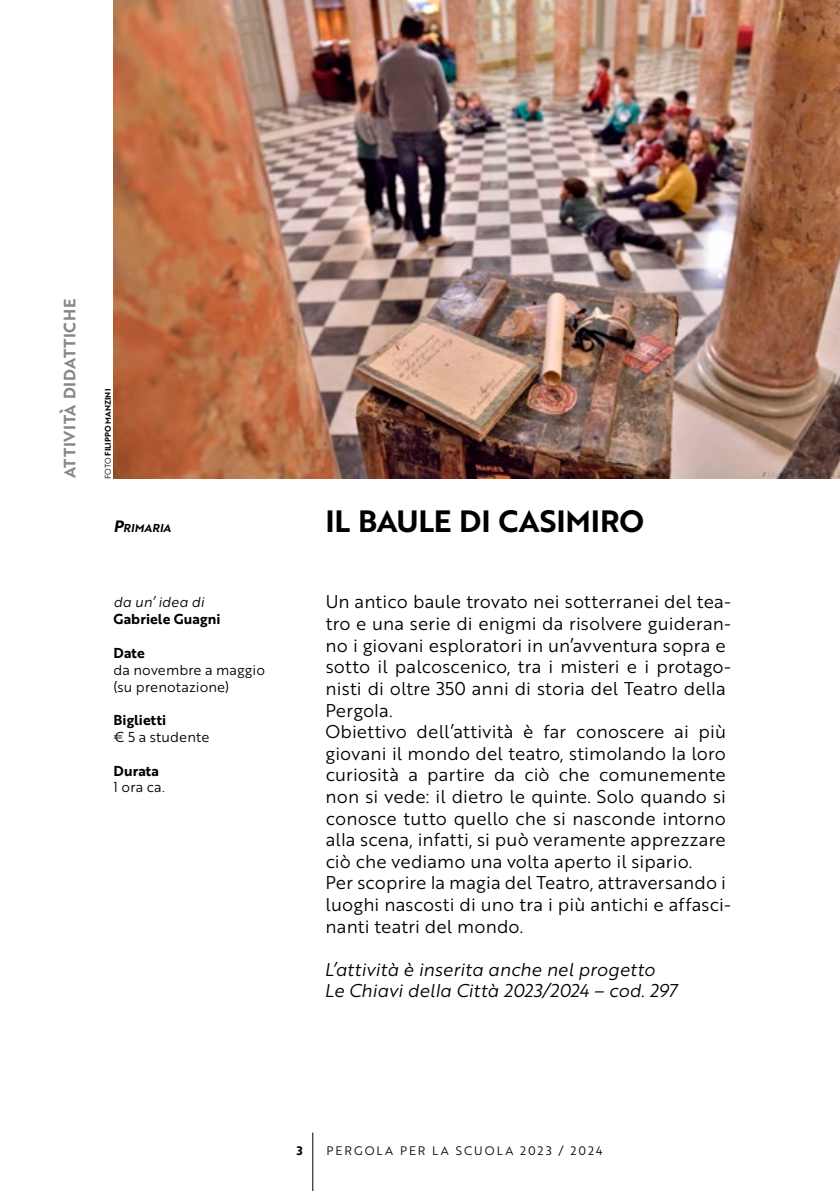
<style>
.page{position:relative;width:840px;height:1191px;background:#fff}
.page>*{position:absolute;margin:0;border:0;box-sizing:border-box;transform-origin:0 0}
.t1{font:30px "Brother 1816 Bold";letter-spacing:-.005em;color:#000}
.t2{font:18px/21.6px "Brother 1816 Book";letter-spacing:.005em;color:#000}
.t3{font:18px/21.6px "Brother 1816 Book Italic";letter-spacing:.005em;color:#000}
.t4{font:16px "Brother 1816 Bold";letter-spacing:.04em;color:#878786}
.t5{font:14px/16.8px "Brother 1816 Book";letter-spacing:.01em;color:#000}
.t6{font:14px "Brother 1816 Bold";letter-spacing:.01em;color:#000}
.t7{font:14px "Brother 1816 Book Italic";letter-spacing:.005em;color:#000}
.t8{font:12px "Brother 1816 Book";letter-spacing:.165em;color:#000}
.t9{font:12px "Brother 1816 Bold";color:#000}
.t10{font:11.2px "Brother 1816 Bold Italic";letter-spacing:.02em;color:#000}
.t11{font:8px "Brother 1816 Bold";letter-spacing:.005em;color:#000}
.s1{font-family:"Brother 1816 Book"}
.s2{font-size:16px}
</style>
<div class="page">
<hr style="left:312px;top:1132px;width:1px;height:59px;background:#000">
<img style="left:113px;top:0;width:726px;height:478px">
<p class="t4" style="left:57px;top:478px;width:181px;rotate:-90deg">ATTIVITÀ DIDATTICHE</p>
<p class="t11" style="left:102px;top:479px;width:92px;rotate:-90deg"><span class="s1">FOTO</span> FILIPPO MANZINI</p>
<p class="t10" style="left:113px;top:519px;width:59px"><span class="s2">P</span>RIMARIA</p>
<h1 class="t1" style="left:325px;top:498px;width:320px">IL BAULE DI CASIMIRO</h1>
<p class="t7" style="left:113px;top:592px;width:92px">da un’ idea di</p>
<p class="t6" style="left:113px;top:608px;width:108px">Gabriele Guagni</p>
<p class="t6" style="left:113px;top:642px;width:33px">Date</p>
<p class="t5" style="left:113px;top:660px;width:153px">da novembre a maggio (su prenotazione)</p>
<p class="t6" style="left:113px;top:709px;width:54px">Biglietti</p>
<p class="t5" style="left:113px;top:728px;width:97px">€ 5 a studente</p>
<p class="t6" style="left:113px;top:760px;width:47px">Durata</p>
<p class="t5" style="left:113px;top:778px;width:53px">1 ora ca.</p>
<p class="t2" style="left:325px;top:590px;width:407px">Un antico baule trovato nei sotterranei del tea&shy;tro e una serie di enigmi da risolvere guideran&shy;no i giovani esploratori in un’avventura sopra e sotto il palcoscenico, tra i misteri e i protago&shy;nisti di oltre 350 anni di storia del Teatro della Pergola.<br>Obiettivo dell’attività è far conoscere ai più giovani il mondo del teatro, stimolando la loro curiosità a partire da ciò che comunemente non si vede: il dietro le quinte. Solo quando si conosce tutto quello che si nasconde intorno alla scena, infatti, si può veramente apprezzare ciò che vediamo una volta aperto il sipario.<br>Per scoprire la magia del Teatro, attraversando i luoghi nascosti di uno tra i più antichi e affasci&shy;nanti teatri del mondo.</p>
<p class="t3" style="left:324px;top:957px;width:354px">L’attività è inserita anche nel progetto<br>Le Chiavi della Città 2023/2024 – cod. 297</p>
<p class="t9" style="left:296px;top:1141px;width:7px">3</p>
<p class="t8" style="left:326px;top:1141px;width:277px">PERGOLA PER LA SCUOLA 2023 / 2024</p>
</div>
